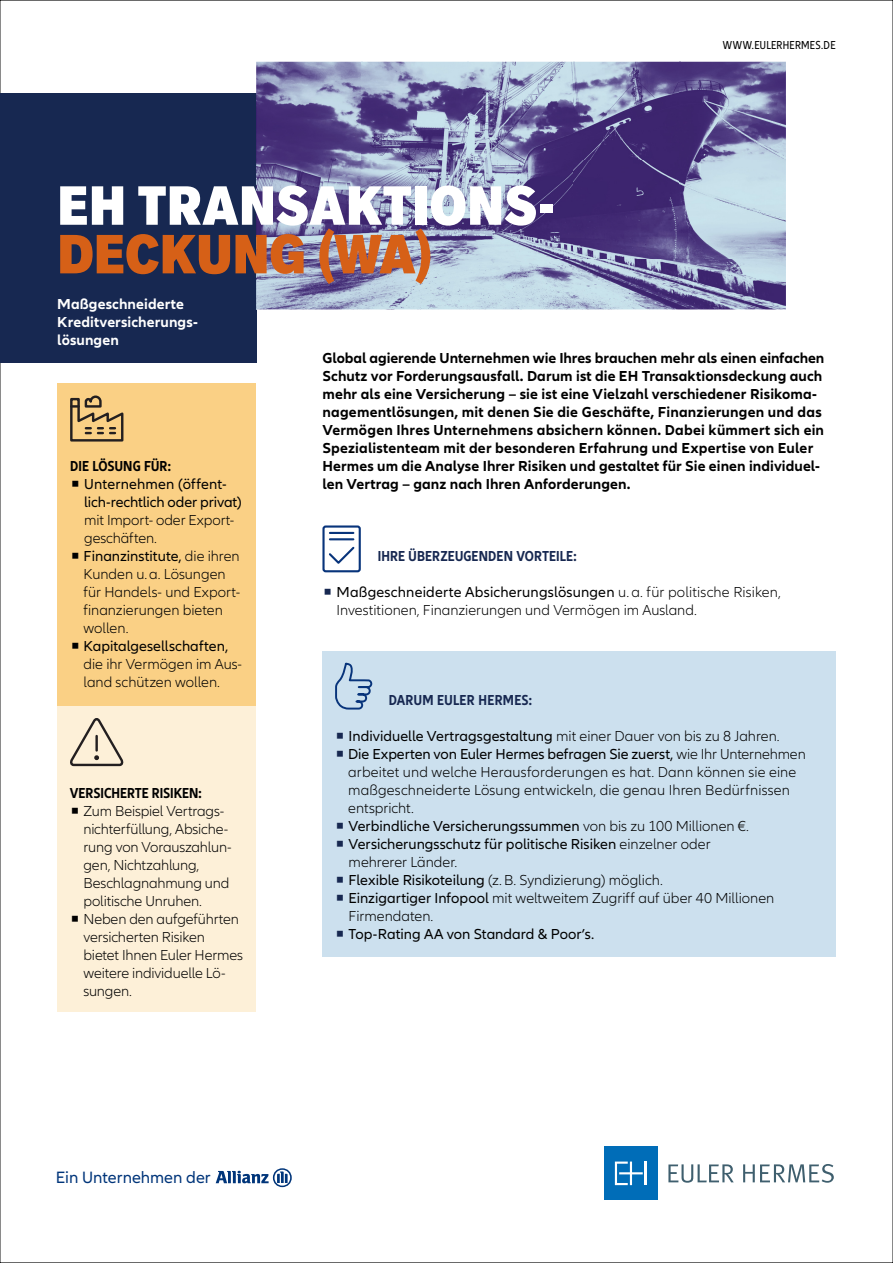
<style>
.page{position:relative;width:893px;height:1263px;background:#fff}
.page>*{position:absolute;margin:0;border:0;box-sizing:border-box;transform-origin:0 0}
.t1{font:900 condensed 54px "Applied Sans Pro";letter-spacing:.01em;color:#fff}
.t2{font:900 condensed 54px "Applied Sans Pro";color:#d66017}
.t3{font:16.95px "Allianz Neo";color:#00357a}
.t4{font:300 15px/18px "Allianz Neo";letter-spacing:-.005em;color:#000}
.t5{font:700 15px/18px "Allianz Neo";letter-spacing:.01em;color:#000}
.t6{font:15px "Allianz Neo";color:#000}
.t7{font:700 15px/18px "Allianz Neo";letter-spacing:.005em;color:#fff}
.t8{font:700 condensed 15px "Allianz Neo";letter-spacing:.01em;color:#172851}
.t9{font:700 condensed 15px "Allianz Neo";letter-spacing:-.005em;color:#000}
.t10{font:condensed 12px "Allianz Neo";letter-spacing:.025em;color:#000}
.s1{font-family:"Allianz Sans";font-weight:300}
.s2{font-weight:300}
.s3{font-family:"Allianz Sans"}
.s4{font-family:"Allianz Sans";color:#172851}
.s5{font-weight:400}
.s6{font-family:"Allianz Sans";font-weight:300;color:#172851}
</style>
<div class="page">
<div style="left:604px;top:1147px;width:54px;height:53px;background:#006db8"></div>
<hr style="left:645px;top:1162px;width:2px;height:23px;background:#fff">
<svg style="left:615px;top:1162px;width:28px;height:23px"></svg>
<svg style="left:668px;top:1164px;width:66px;height:19px"></svg>
<svg style="left:743px;top:1164px;width:91px;height:19px"></svg>
<svg style="left:216px;top:1168px;width:76px;height:19px"></svg>
<div style="left:57px;top:705px;width:199px;height:306px;background:#fdf0d8"></div>
<svg style="left:70px;top:718px;width:53px;height:48px"></svg>
<div style="left:57px;top:383px;width:199px;height:322px;background:#fad085"></div>
<svg style="left:70px;top:395px;width:53px;height:47px"></svg>
<div style="left:322px;top:525px;width:39px;height:47px;border:2px solid #08347b;border-radius:2px"></div>
<hr style="left:330px;top:532px;width:23px;height:2px;background:#08347b">
<hr style="left:330px;top:538px;width:23px;height:2px;background:#08347b">
<svg style="left:329px;top:546px;width:26px;height:18px"></svg>
<div style="left:0;top:93px;width:256px;height:270px;background:#172851"></div>
<img style="left:256px;top:62px;width:530px;height:247px">
<img style="left:256px;top:93px;width:1px;height:216px">
<div style="left:322px;top:651px;width:513px;height:306px;background:#cce0ee"></div>
<svg style="left:335px;top:663px;width:37px;height:47px"></svg>
<h1 class="t1" style="left:57px;top:186px;width:499px">EH TRANSAKTIONS-</h1>
<h1 class="t2" style="left:57px;top:235px;width:376px">DECKUNG (WA)</h1>
<p class="t7" style="left:57px;top:296px;width:142px">Maßgeschneiderte<br>Kreditversicherungs&shy;lösungen</p>
<p class="t10" style="left:723px;top:40px;width:114px">WWW.EULERHERMES.DE</p>
<p class="t9" style="left:70px;top:461px;width:102px">DIE LÖSUNG FÜR:</p>
<p class="t6" style="left:70px;top:479px;width:158px"><span class="s1">◾</span> Unternehmen (öffent-</p>
<p class="t6" style="left:84px;top:497px;width:159px">lich-rechtlich oder privat)</p>
<p class="t4" style="left:84px;top:512px;width:152px">mit Import- oder Export-</p>
<p class="t4" style="left:84px;top:530px;width:74px">geschäften.</p>
<p class="t6" style="left:70px;top:551px;width:171px"><span class="s1">◾</span> Finanzinstitute, <span class="s2">die ihren</span></p>
<p class="t4" style="left:84px;top:566px;width:144px">Kunden u. a. Lösungen</p>
<p class="t4" style="left:84px;top:584px;width:158px">für Handels- und Export-</p>
<p class="t4" style="left:84px;top:602px;width:141px">finanzierungen bieten</p>
<p class="t4" style="left:84px;top:620px;width:46px">wollen.</p>
<p class="t6" style="left:70px;top:641px;width:160px"><span class="s1">◾</span> Kapitalgesellschaften,</p>
<p class="t4" style="left:84px;top:656px;width:160px">die ihr Vermögen im Aus-</p>
<p class="t4" style="left:84px;top:674px;width:138px">land schützen wollen.</p>
<p class="t9" style="left:70px;top:787px;width:133px">VERSICHERTE RISIKEN:</p>
<p class="t4" style="left:70px;top:803px;width:156px"><span class="s3">◾</span> Zum Beispiel Vertrags-</p>
<p class="t4" style="left:83px;top:821px;width:146px">nichterfüllung, Absiche-</p>
<p class="t4" style="left:83px;top:839px;width:150px">rung von Vorauszahlun-</p>
<p class="t4" style="left:83px;top:857px;width:117px">gen, Nichtzahlung,</p>
<p class="t4" style="left:83px;top:875px;width:147px">Beschlagnahmung und</p>
<p class="t4" style="left:83px;top:893px;width:120px">politische Unruhen.</p>
<p class="t4" style="left:70px;top:911px;width:171px"><span class="s3">◾</span> Neben den aufgeführten</p>
<p class="t4" style="left:83px;top:929px;width:123px">versicherten Risiken</p>
<p class="t4" style="left:83px;top:947px;width:161px">bietet Ihnen Euler Hermes</p>
<p class="t4" style="left:83px;top:965px;width:144px">weitere individuelle Lö-</p>
<p class="t4" style="left:83px;top:983px;width:50px">sungen.</p>
<p class="t3" style="left:56px;top:1171px;width:156px">Ein Unternehmen der</p>
<p class="t5" style="left:322px;top:350px;width:503px">Global agierende Unternehmen wie Ihres brauchen mehr als einen einfachen Schutz vor Forderungsausfall. Darum ist die EH Transaktionsdeckung auch mehr als eine Versicherung – sie ist eine Vielzahl verschiedener Risikoma&shy;nagementlösungen, mit denen Sie die Geschäfte, Finanzierungen und das Vermögen Ihres Unternehmens absichern können. Dabei kümmert sich ein Spezialistenteam mit der besonderen Erfahrung und Expertise von Euler Hermes um die Analyse Ihrer Risiken und gestaltet für Sie einen individuel&shy;len Vertrag – ganz nach Ihren Anforderungen.</p>
<p class="t8" style="left:378px;top:551px;width:200px">IHRE ÜBERZEUGENDEN VORTEILE:</p>
<p class="t4" style="left:337px;top:584px;width:446px;text-indent:-14px"><span class="s4">◾</span> <span class="s5">Maßgeschneiderte Absicherungslösungen</span> u. a. für politische Risiken,<br>Investitionen, Finanzierungen und Vermögen im Ausland.</p>
<p class="t8" style="left:389px;top:695px;width:145px">DARUM EULER HERMES:</p>
<p class="t6" style="left:335px;top:731px;width:446px"><span class="s6">◾</span> Individuelle Vertragsgestaltung <span class="s2">mit einer Dauer von bis zu 8 Jahren.</span></p>
<p class="t6" style="left:335px;top:749px;width:472px"><span class="s6">◾</span> Die Experten von Euler Hermes befragen Sie zuerst, <span class="s2">wie Ihr Unternehmen</span></p>
<p class="t4" style="left:348px;top:764px;width:450px">arbeitet und welche Herausforderungen es hat. Dann können sie eine</p>
<p class="t4" style="left:348px;top:782px;width:443px">maßgeschneiderte Lösung entwickeln, die genau Ihren Bedürfnissen</p>
<p class="t4" style="left:348px;top:800px;width:67px">entspricht.</p>
<p class="t6" style="left:335px;top:821px;width:416px"><span class="s6">◾</span> Verbindliche Versicherungssummen <span class="s2">von bis zu 100 Millionen €.</span></p>
<p class="t6" style="left:335px;top:839px;width:377px"><span class="s6">◾</span> Versicherungsschutz für politische Risiken <span class="s2">einzelner oder</span></p>
<p class="t4" style="left:349px;top:854px;width:110px">mehrerer Länder.</p>
<p class="t4" style="left:335px;top:872px;width:330px"><span class="s4">◾</span> <span class="s5">Flexible Risikoteilung</span> (z. B. Syndizierung) möglich.</p>
<p class="t4" style="left:335px;top:890px;width:441px"><span class="s4">◾</span> <span class="s5">Einzigartiger Infopool</span> mit weltweitem Zugriff auf über 40 Millionen</p>
<p class="t4" style="left:349px;top:908px;width:86px">Firmendaten.</p>
<p class="t6" style="left:335px;top:929px;width:261px"><span class="s6">◾</span> Top-Rating AA von Standard &amp; Poor’s.</p>
</div>
